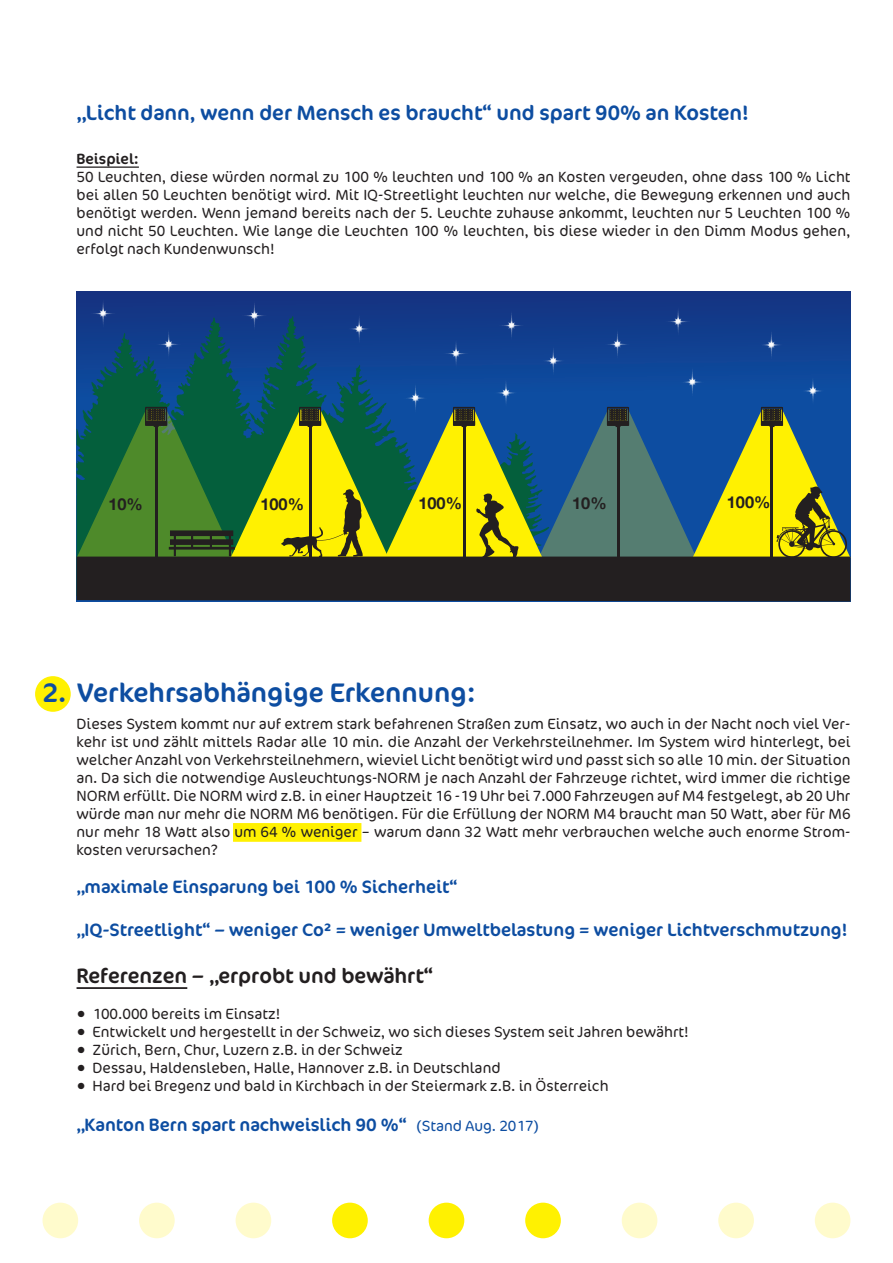
<style>
.page{position:relative;width:893px;height:1263px;background:#fff}
.page>*{position:absolute;margin:0;border:0;box-sizing:border-box;transform-origin:0 0}
.List_Paragraph{font:27px "Cocon OT";color:#0d4da1}
.t1{font:21px "Cocon OT";color:#0d4da1}
.No_Spacing{font:21px "Cocon OT";color:#231f20}
.No_Spacing-2{font:18px "Cocon OT";color:#0d4da1}
.t2{font:700 16.35px "Helvetica Neue";color:#231f20}
.No_Spacing-3{font:300 15px/18px "Cocon OT";color:#231f20;text-align:justify}
.No_Spacing-4{font:15px "Cocon OT";color:#231f20}
.s1{font-family:"Helvetica Neue";font-weight:400}
.s2{font-weight:300;font-size:15px}
</style>
<div class="page">
<div style="left:233px;top:823px;width:128px;height:19px;background:#fff101;border:2px solid #fff101"></div>
<div style="left:236px;top:1202px;width:35px;height:36px;background:#fffbcc;border-radius:50%"></div>
<div style="left:429px;top:1202px;width:35px;height:36px;background:#fff101;border-radius:50%"></div>
<div style="left:332px;top:1202px;width:36px;height:36px;background:#fff101;border-radius:50%"></div>
<div style="left:525px;top:1202px;width:36px;height:36px;background:#fff101;border-radius:50%"></div>
<div style="left:622px;top:1202px;width:35px;height:36px;background:#fffbcc;border-radius:50%"></div>
<div style="left:43px;top:1202px;width:35px;height:36px;background:#fffbcc;border-radius:50%"></div>
<div style="left:815px;top:1202px;width:35px;height:36px;background:#fffbcc;border-radius:50%"></div>
<div style="left:139px;top:1202px;width:36px;height:36px;background:#fffbcc;border-radius:50%"></div>
<div style="left:718px;top:1202px;width:36px;height:36px;background:#fffbcc;border-radius:50%"></div>
<div style="left:35px;top:676px;width:36px;height:36px;background:#fff101;border-radius:50%"></div>
<hr style="left:77px;top:987px;width:110px;height:2px;background:#231f20">
<hr style="left:77px;top:166px;width:62px;height:2px;background:#231f20">
<div style="left:77px;top:291px;width:773px;height:310px;background:#153382"></div>
<svg style="left:77px;top:303px;width:773px;height:298px"></svg>
<p class="t1" style="left:77px;top:101px;width:674px">„Licht dann, wenn der Mensch es braucht“ und spart 90% an Kosten!</p>
<p class="No_Spacing-4" style="left:77px;top:150px;width:64px">Beispiel:</p>
<p class="No_Spacing-3" style="left:77px;top:168px;width:775px">50 Leuchten, diese würden normal zu 100 % leuchten und 100 % an Kosten vergeuden, ohne dass 100 % Licht bei allen 50 Leuchten benötigt wird. Mit IQ-Streetlight leuchten nur welche, die Bewegung erkennen und auch benötigt werden. Wenn jemand bereits nach der 5. Leuchte zuhause ankommt, leuchten nur 5 Leuchten 100 % und nicht 50 Leuchten. Wie lange die Leuchten 100 % leuchten, bis diese wieder in den Dimm Modus gehen, erfolgt nach Kundenwunsch!</p>
<p class="t2" style="left:108px;top:491px;width:36px">10%</p>
<p class="t2" style="left:260px;top:491px;width:45px">100%</p>
<p class="t2" style="left:418px;top:490px;width:45px">100%</p>
<p class="t2" style="left:572px;top:490px;width:36px">10%</p>
<p class="t2" style="left:727px;top:490px;width:45px">100%</p>
<p class="List_Paragraph" style="left:43px;top:677px;width:435px">2. Verkehrsabhängige Erkennung:</p>
<p class="No_Spacing-3" style="left:77px;top:715px;width:775px">Dieses System kommt nur auf extrem stark befahrenen Straßen zum Einsatz, wo auch in der Nacht noch viel Ver&shy;kehr ist und zählt mittels Radar alle 10 min. die Anzahl der Verkehrsteilnehmer. Im System wird hinterlegt, bei welcher Anzahl von Verkehrsteilnehmern, wieviel Licht benötigt wird und passt sich so alle 10 min. der Situation an. Da sich die notwendige Ausleuchtungs-NORM je nach Anzahl der Fahrzeuge richtet, wird immer die richtige NORM erfüllt. Die NORM wird z.B. in einer Hauptzeit 16 -19 Uhr bei 7.000 Fahrzeugen auf M4 festgelegt, ab 20 Uhr würde man nur mehr die NORM M6 benötigen. Für die Erfüllung der NORM M4 braucht man 50 Watt, aber für M6 nur mehr 18 Watt also um 64 % weniger – warum dann 32 Watt mehr verbrauchen welche auch enorme Strom&shy;kosten verursachen?</p>
<p class="No_Spacing-2" style="left:77px;top:876px;width:382px">„maximale Einsparung bei 100 % Sicherheit“</p>
<p class="No_Spacing-2" style="left:77px;top:919px;width:772px">„IQ-Streetlight“ – weniger Co² = weniger Umweltbelastung = weniger Lichtverschmutzung!</p>
<p class="No_Spacing" style="left:77px;top:963px;width:358px">Referenzen – „erprobt und bewährt“</p>
<p class="No_Spacing-3" style="left:77px;top:1005px;width:205px"><span class="s1">●</span> 100.000 bereits im Einsatz!</p>
<p class="No_Spacing-3" style="left:77px;top:1023px;width:614px"><span class="s1">●</span> Entwickelt und hergestellt in der Schweiz, wo sich dieses System seit Jahren bewährt!</p>
<p class="No_Spacing-3" style="left:77px;top:1041px;width:328px"><span class="s1">●</span> Zürich, Bern, Chur, Luzern z.B. in der Schweiz</p>
<p class="No_Spacing-3" style="left:77px;top:1059px;width:426px"><span class="s1">●</span> Dessau, Haldensleben, Halle, Hannover z.B. in Deutschland</p>
<p class="No_Spacing-3" style="left:77px;top:1077px;width:534px"><span class="s1">●</span> Hard bei Bregenz und bald in Kirchbach in der Steiermark z.B. in Österreich</p>
<p class="No_Spacing-2" style="left:77px;top:1114px;width:464px">„Kanton Bern spart nachweislich 90 %“ <span class="s2">(Stand Aug. 2017)</span></p>
</div>
